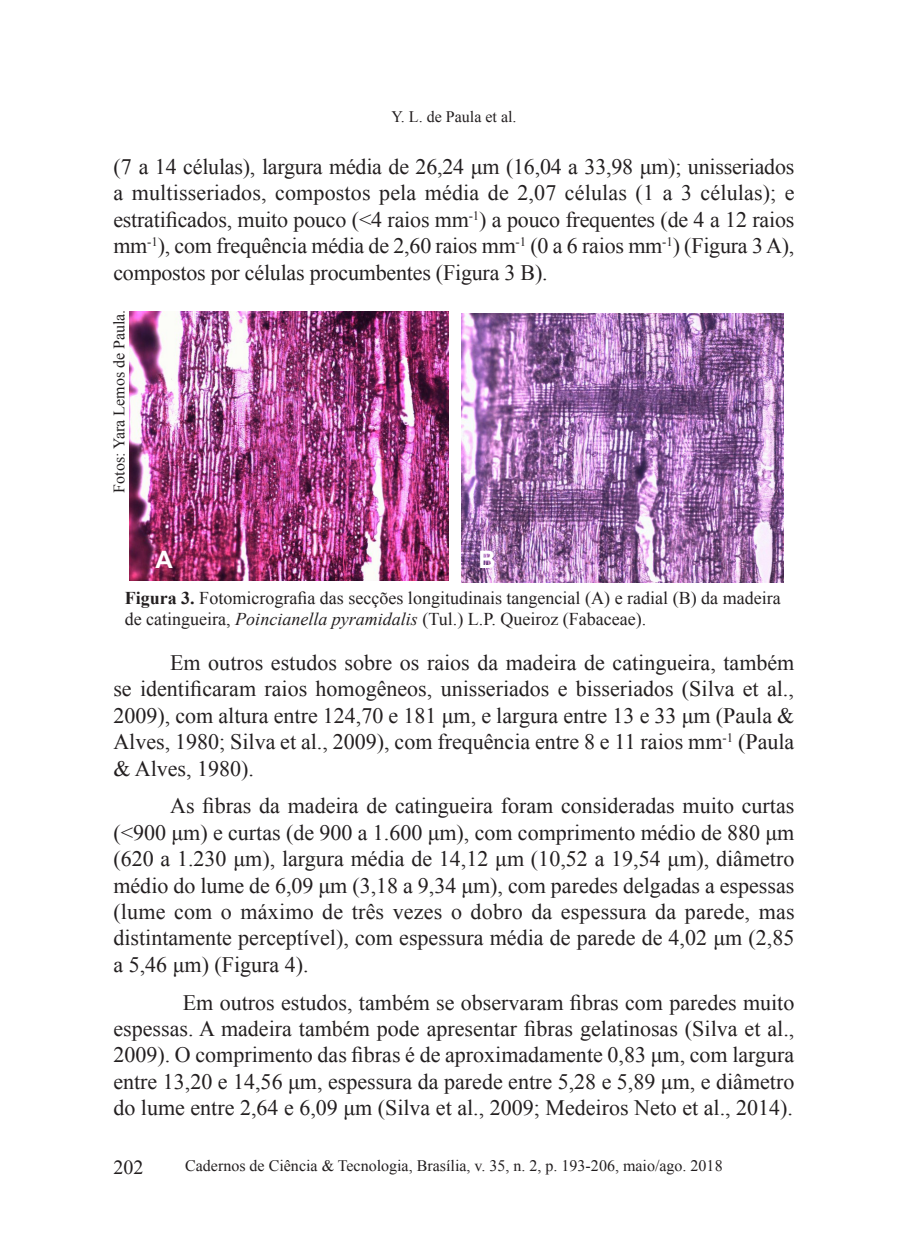
<style>
.page{position:relative;width:908px;height:1248px;background:#fff}
.page>*{position:absolute;margin:0;border:0;box-sizing:border-box;transform-origin:0 0}
.t1{font:700 24px "Arial";color:#fff}
.MIOLO{font:22px/26.4px "Times New Roman";color:#231f20;text-align:justify}
.t2{font:20px "Times New Roman";color:#231f20}
.FIGURA{font:18px/21.6px "Times New Roman";color:#231f20}
.FIGURA-2{font:16px "Times New Roman";color:#231f20}
.s1{font-weight:700}
.s2{font-style:italic}
</style>
<div class="page">
<img style="left:129px;top:311px;width:319px;height:269px">
<img style="left:461px;top:313px;width:322px;height:269px">
<p class="FIGURA-2" style="left:391px;top:106px;width:127px">Y. L. de Paula et al.</p>
<p class="MIOLO" style="left:113px;top:153px;width:682px">(7 a 14 células), largura média de 26,24 μm (16,04 a 33,98 μm); unisseriados a multisseriados, compostos pela média de 2,07 células (1 a 3 células); e estratificados, muito pouco (&lt;4 raios mm<sup>-1</sup>) a pouco frequentes (de 4 a 12 raios mm<sup>-1</sup>), com frequência média de 2,60 raios mm<sup>-1</sup> (0 a 6 raios mm<sup>-1</sup>) (Figura 3 A), compostos por células procumbentes (Figura 3 B).</p>
<p class="FIGURA-2" style="left:108px;top:492px;width:185px;rotate:-90deg">Fotos: Yara Lemos de Paula.</p>
<p class="t1" style="left:155px;top:543px;width:19px">A</p>
<p class="t1" style="left:478px;top:543px;width:19px">B</p>
<p class="FIGURA" style="left:125px;top:586px;width:657px"><span class="s1">Figura 3.</span> Fotomicrografia das secções longitudinais tangencial (A) e radial (B) da madeira de catingueira, <span class="s2">Poincianella pyramidalis</span> (Tul.) L.P. Queiroz (Fabaceae).</p>
<p class="MIOLO" style="left:113px;top:649px;width:682px;text-indent:57px">Em outros estudos sobre os raios da madeira de catingueira, também se identificaram raios homogêneos, unisseriados e bisseriados (Silva et al., 2009), com altura entre 124,70 e 181 μm, e largura entre 13 e 33 μm (Paula &amp; Alves, 1980; Silva et al., 2009), com frequência entre 8 e 11 raios mm<sup>-1</sup> (Paula &amp; Alves, 1980).</p>
<p class="MIOLO" style="left:113px;top:792px;width:682px;text-indent:57px">As fibras da madeira de catingueira foram consideradas muito curtas (&lt;900 μm) e curtas (de 900 a 1.600 μm), com comprimento médio de 880 μm (620 a 1.230 μm), largura média de 14,12 μm (10,52 a 19,54 μm), diâmetro médio do lume de 6,09 μm (3,18 a 9,34 μm), com paredes delgadas a espessas (lume com o máximo de três vezes o dobro da espessura da parede, mas distintamente perceptível), com espessura média de parede de 4,02 μm (2,85 a 5,46 μm) (Figura 4).</p>
<p class="MIOLO" style="left:113px;top:988px;width:682px;text-indent:69px">Em outros estudos, também se observaram fibras com paredes muito espessas. A madeira também pode apresentar fibras gelatinosas (Silva et al., 2009). O comprimento das fibras é de aproximadamente 0,83 μm, com largura entre 13,20 e 14,56 μm, espessura da parede entre 5,28 e 5,89 μm, e diâmetro do lume entre 2,64 e 6,09 μm (Silva et al., 2009; Medeiros Neto et al., 2014).</p>
<p class="t2" style="left:114px;top:1153px;width:31px">202</p>
<p class="FIGURA-2" style="left:185px;top:1154px;width:539px">Cadernos de Ciência &amp; Tecnologia, Brasília, v. 35, n. 2, p. 193-206, maio/ago. 2018</p>
</div>
